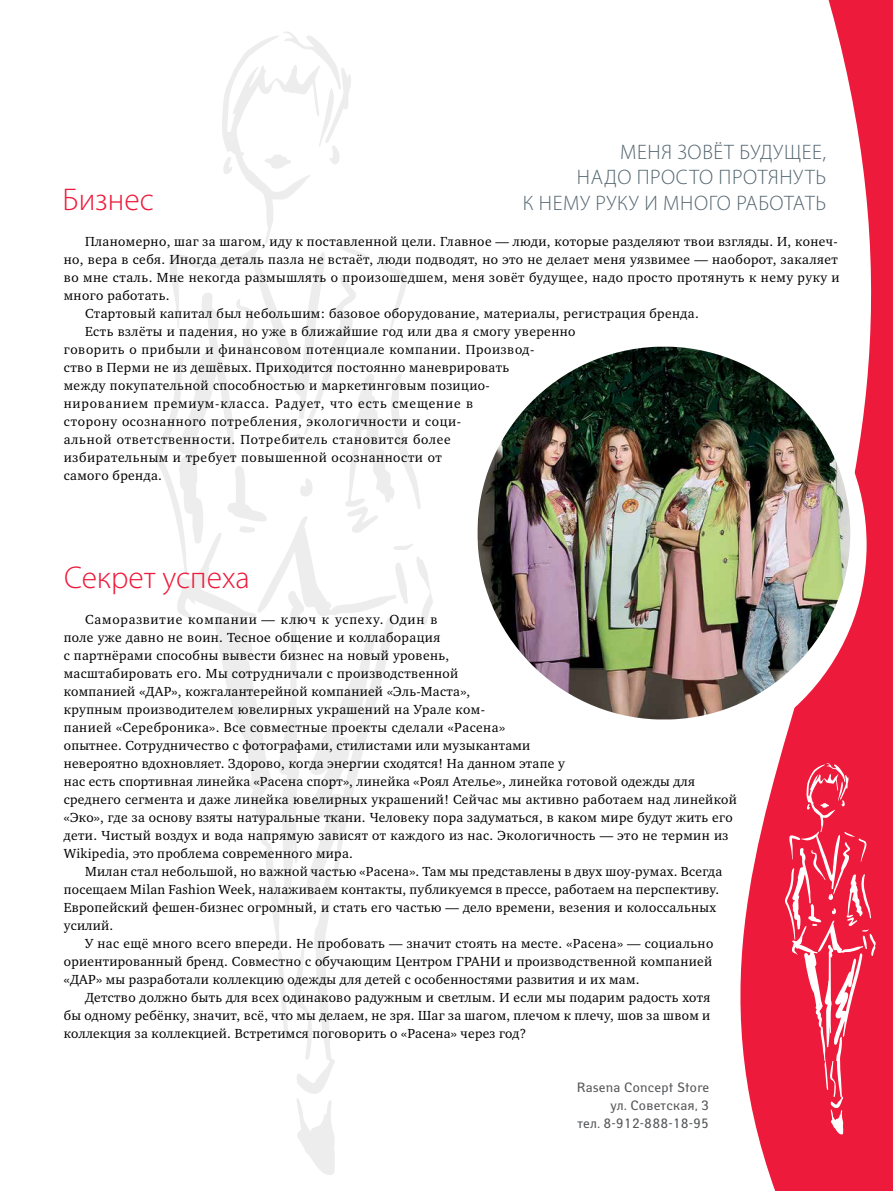
<style>
.page{position:relative;width:893px;height:1191px;background:#fff}
.page>*{position:absolute;margin:0;border:0;box-sizing:border-box;transform-origin:0 0}
.t1{font:300 31.5px "Myriad Pro";color:#ed1a3b}
.t2{font:300 21px/25.5px "Myriad Pro";letter-spacing:.03em;color:#546670;text-align:right}
.t3{font:13.5px/18px "Charter ITC";letter-spacing:.03em;color:#000}
.t4{font:13.5px "Charter ITC";letter-spacing:.05em;color:#000}
.t5{font:13.5px/18px "Yanus";letter-spacing:.02em;color:#58595b;text-align:right}
.t6{font:13.5px "Charter ITC";letter-spacing:.06em;color:#000}
</style>
<div class="page">
<svg style="left:740px;top:0;width:153px;height:1191px;fill:#ed1a3b"></svg>
<svg style="left:785px;top:763px;width:91px;height:371px;background:#ef3a56"></svg>
<svg style="left:155px;top:32px;width:278px;height:1143px"></svg>
<div style="left:426px;top:324px;width:441px;height:441px;background:#fff;border-radius:50%"></div>
<img style="left:477px;top:347px;width:373px;height:372px;border-radius:183px">
<h2 class="t2" style="left:523px;top:139px;width:305px">МЕНЯ ЗОВЁТ БУДУЩЕЕ,<br>НАДО ПРОСТО ПРОТЯНУТЬ<br>К НЕМУ РУКУ И МНОГО РАБОТАТЬ</h2>
<h1 class="t1" style="left:63px;top:180px;width:93px">Бизнес</h1>
<p class="t3" style="left:85px;top:232px;width:754px">Планомерно, шаг за шагом, иду к поставленной цели. Главное — люди, которые разделяют твои взгляды. И, конеч-</p>
<p class="t3" style="left:64px;top:250px;width:775px">но, вера в себя. Иногда деталь пазла не встаёт, люди подводят, но это не делает меня уязвимее — наоборот, закаляет</p>
<p class="t3" style="left:64px;top:268px;width:777px">во мне сталь. Мне некогда размышлять о произошедшем, меня зовёт будущее, надо просто протянуть к нему руку и</p>
<p class="t3" style="left:64px;top:286px;width:107px">много работать.</p>
<p class="t3" style="left:85px;top:304px;width:615px">Стартовый капитал был небольшим: базовое оборудование, материалы, регистрация бренда.</p>
<p class="t3" style="left:85px;top:322px;width:492px">Есть взлёты и падения, но уже в ближайшие год или два я смогу уверенно</p>
<p class="t3" style="left:64px;top:340px;width:472px">говорить о прибыли и финансовом потенциале компании. Производ-</p>
<p class="t3" style="left:64px;top:358px;width:447px">ство в Перми не из дешёвых. Приходится постоянно маневрировать</p>
<p class="t3" style="left:64px;top:376px;width:426px">между покупательной способностью и маркетинговым позицио-</p>
<p class="t6" style="left:64px;top:395px;width:411px">нированием премиум-класса. Радует, что есть смещение в</p>
<p class="t4" style="left:64px;top:413px;width:399px">сторону осознанного потребления, экологичности и соци-</p>
<p class="t4" style="left:64px;top:431px;width:389px">альной ответственности. Потребитель становится более</p>
<p class="t3" style="left:64px;top:448px;width:380px">избирательным и требует повышенной осознанности от</p>
<p class="t3" style="left:64px;top:466px;width:100px">самого бренда.</p>
<h1 class="t1" style="left:64px;top:559px;width:187px">Секрет успеха</h1>
<p class="t3" style="left:64px;top:610px;width:675px;text-indent:21px">Саморазвитие компании — ключ к успеху. Один в<br>поле уже давно не воин. Тесное общение и коллаборация<br>с партнёрами способны вывести бизнес на новый уровень,<br>масштабировать его. Мы сотрудничали с производственной<br>компанией «ДАР», кожгалантерейной компанией «Эль-Маста»,<br>крупным производителем ювелирных украшений на Урале ком-<br>панией «Сереброника». Все совместные проекты сделали «Расена»<br>опытнее. Сотрудничество с фотографами, стилистами или музыкантами<br>невероятно вдохновляет. Здорово, когда энергии сходятся! На данном этапе у<br>нас есть спортивная линейка «Расена спорт», линейка «Роял Ателье», линейка готовой одежды для среднего сегмента и даже линейка ювелирных украшений! Сейчас мы активно работаем над линейкой «Эко», где за основу взяты натуральные ткани. Человеку пора задуматься, в каком мире будут жить его дети. Чистый воздух и вода напрямую зависят от каждого из нас. Экологичность — это не термин из Wikipedia, это проблема современного мира.</p>
<p class="t3" style="left:64px;top:862px;width:660px;text-indent:21px">Милан стал небольшой, но важной частью «Расена». Там мы представлены в двух шоу-румах. Всегда посещаем Milan Fashion Week, налаживаем контакты, публикуемся в прессе, работаем на перспективу.<br>Европейский фешен-бизнес огромный, и стать его частью — дело времени, везения и колоссальных усилий.</p>
<p class="t3" style="left:64px;top:934px;width:651px;text-align:justify;text-indent:21px">У нас ещё много всего впереди. Не пробовать — значит стоять на месте. «Расена» — социально ориентированный бренд. Совместно с обучающим Центром ГРАНИ и производственной компанией «ДАР» мы разработали коллекцию одежды для детей с особенностями развития и их мам.</p>
<p class="t3" style="left:64px;top:988px;width:648px;text-align:justify;text-indent:21px">Детство должно быть для всех одинаково радужным и светлым. И если мы подарим радость хотя бы одному ребёнку, значит, всё, что мы делаем, не зря. Шаг за шагом, плечом к плечу, шов за швом и коллекция за коллекцией. Встретимся поговорить о «Расена» через год?</p>
<p class="t5" style="left:577px;top:1078px;width:134px">Rasena Concept Store ул. Советская, 3<br>тел. 8-912-888-18-95</p>
</div>
